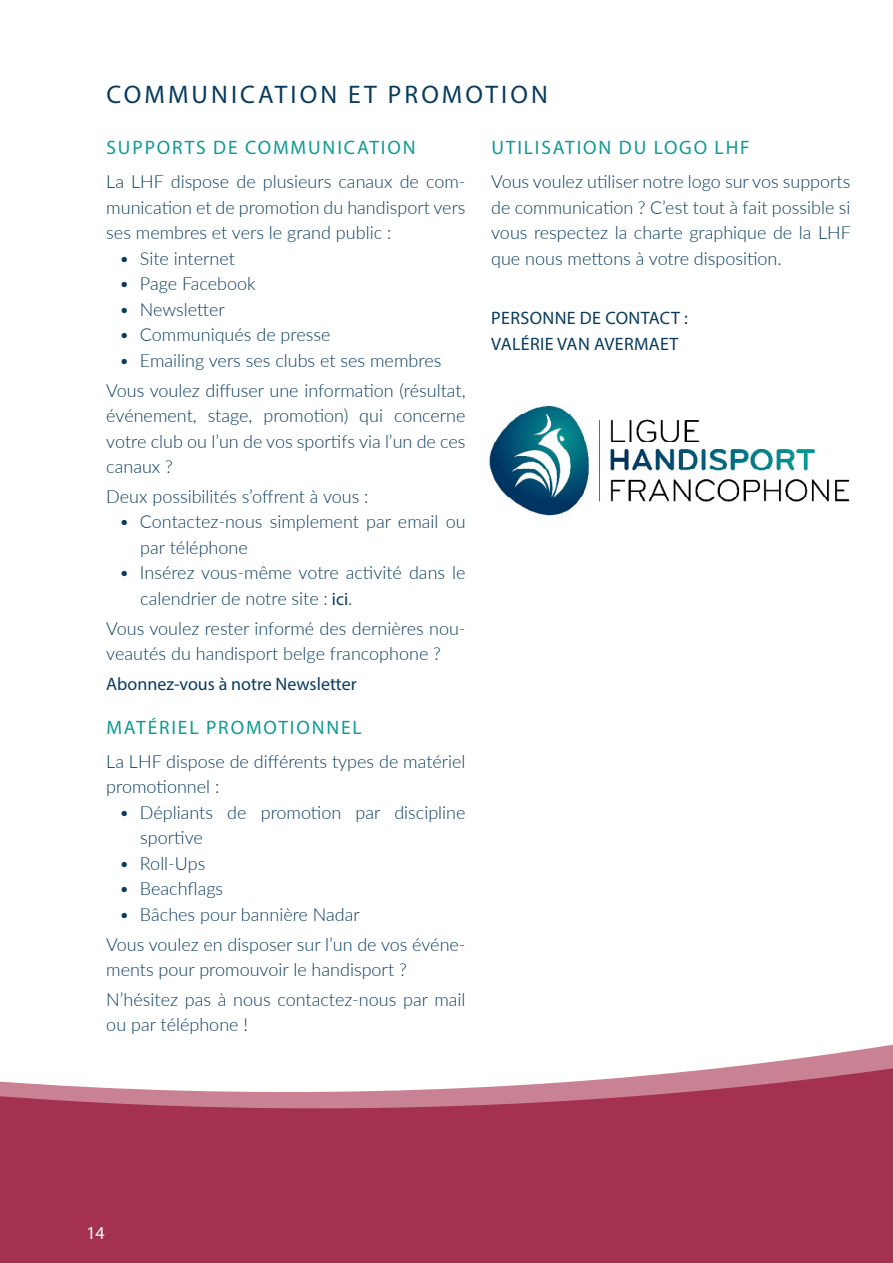
<style>
.page{position:relative;width:893px;height:1263px;background:#a4314f}
.page>*{position:absolute;margin:0;border:0;box-sizing:border-box;transform-origin:0 0}
.titre_1{font:25.5px "Myriad Pro";letter-spacing:.12em;color:#083b5e}
.titre_2{font:19.5px "Myriad Pro";letter-spacing:.095em;color:#0f9a94}
.texte_courant{font:300 18px/25.5px "Lato";color:#083b5e}
.bullet{font:300 18px/25.5px "Lato";color:#083b5e}
.texte_courant-2{font:18px/25.5px "Myriad Pro";letter-spacing:.02em;color:#083b5e}
.texte_courant-3{font:18px "Myriad Pro";color:#083b5e}
.t1{font:18px "Myriad Pro";color:#fff}
.s1{font-family:"Myriad Pro";font-weight:400}
</style>
<div class="page">
<div style="left:0;top:0;width:893px;height:1109px;background:#fff"></div>
<img style="left:466px;top:387px;width:409px;height:147px">
<p class="titre_1" style="left:107px;top:79px;width:443px">COMMUNICATION ET PROMOTION</p>
<p class="titre_2" style="left:106px;top:136px;width:311px">SUPPORTS DE COMMUNICATION</p>
<p class="texte_courant" style="left:106px;top:169px;width:361px;text-align:justify">La LHF dispose de plusieurs canaux de com&shy;munication et de promotion du handisport vers ses membres et vers le grand public :</p>
<p class="bullet" style="left:119px;top:245px;width:117px">• Site internet</p>
<p class="bullet" style="left:119px;top:271px;width:138px">• Page Facebook</p>
<p class="bullet" style="left:119px;top:296px;width:107px">• Newsletter</p>
<p class="bullet" style="left:119px;top:322px;width:213px">• Communiqués de presse</p>
<p class="bullet" style="left:119px;top:347px;width:324px">• Emailing vers ses clubs et ses membres</p>
<p class="texte_courant" style="left:106px;top:377px;width:361px;text-align:justify">Vous voulez diffuser une information (résultat, événement, stage, promotion) qui concerne votre club ou l’un de vos sportifs via l’un de ces canaux ?</p>
<p class="texte_courant" style="left:106px;top:483px;width:264px">Deux possibilités s’offrent à vous :</p>
<p class="bullet" style="left:140px;top:509px;width:327px;text-indent:-21px">• Contactez-nous simplement par email ou par téléphone</p>
<p class="bullet" style="left:140px;top:560px;width:327px;text-indent:-21px">• Insérez vous-même votre activité dans le calendrier de notre site : <span class="s1">ici</span>.</p>
<p class="texte_courant" style="left:106px;top:615px;width:361px">Vous voulez rester informé des dernières nou&shy;veautés du handisport belge francophone ?</p>
<p class="texte_courant-3" style="left:106px;top:673px;width:252px">Abonnez-vous à notre Newsletter</p>
<p class="titre_2" style="left:106px;top:715px;width:257px">MATÉRIEL PROMOTIONNEL</p>
<p class="texte_courant" style="left:106px;top:748px;width:361px">La LHF dispose de différents types de matériel promotionnel :</p>
<p class="bullet" style="left:140px;top:799px;width:327px;text-indent:-21px">• Dépliants de promotion par discipline sportive</p>
<p class="bullet" style="left:119px;top:850px;width:88px">• Roll-Ups</p>
<p class="bullet" style="left:119px;top:875px;width:106px">• Beachflags</p>
<p class="bullet" style="left:119px;top:901px;width:242px">• Bâches pour bannière Nadar</p>
<p class="texte_courant" style="left:106px;top:931px;width:361px">Vous voulez en disposer sur l’un de vos événe&shy;ments pour promouvoir le handisport ?</p>
<p class="texte_courant" style="left:106px;top:986px;width:361px">N’hésitez pas à nous contactez-nous par mail ou par téléphone !</p>
<p class="titre_2" style="left:491px;top:136px;width:260px">UTILISATION DU LOGO LHF</p>
<p class="texte_courant" style="left:491px;top:169px;width:361px;text-align:justify">Vous voulez utiliser notre logo sur vos supports de communication ? C’est tout à fait possible si vous respectez la charte graphique de la LHF que nous mettons à votre disposition.</p>
<p class="texte_courant-2" style="left:491px;top:305px;width:198px">PERSONNE DE CONTACT :<br>VALÉRIE VAN AVERMAET</p>
<p class="t1" style="left:86px;top:1222px;width:20px">14</p>
</div>
